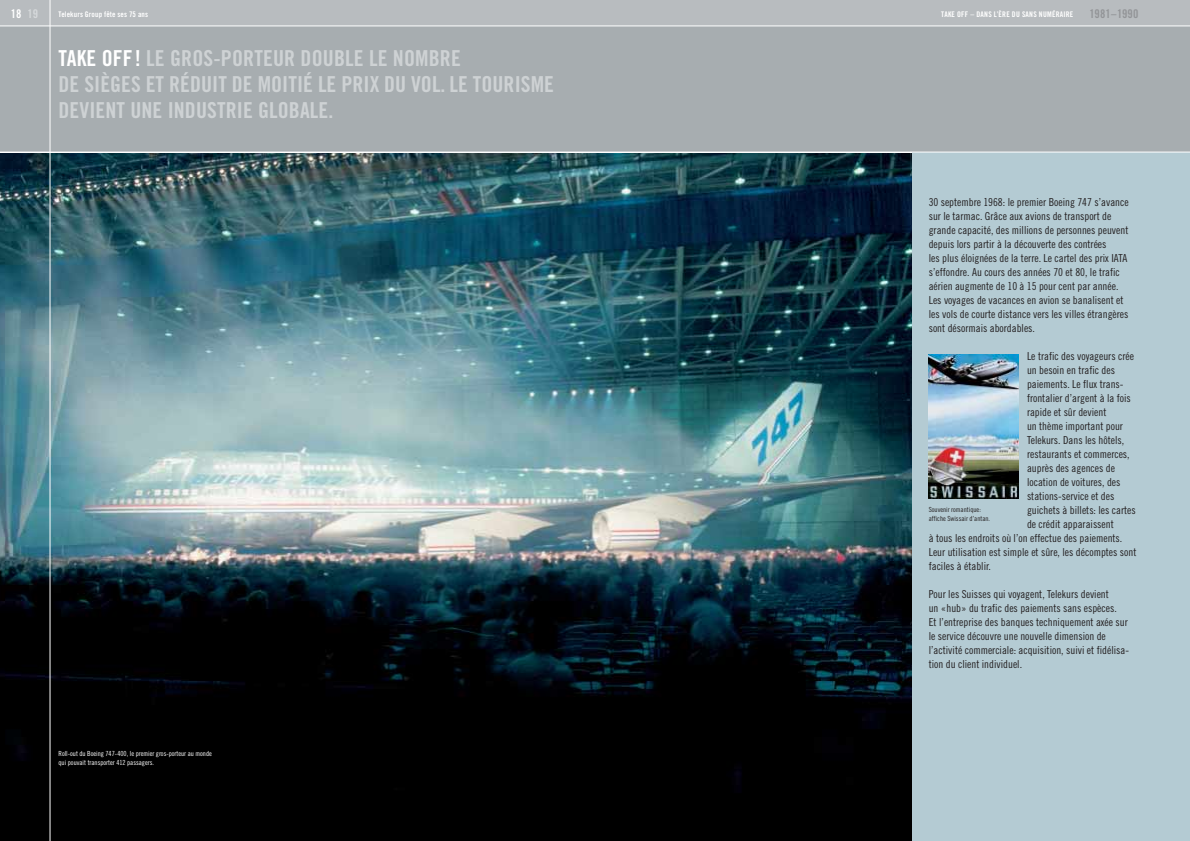
<style>
.page{position:relative;width:1190px;height:841px;background:#fff}
.page>*{position:absolute;margin:0;border:0;box-sizing:border-box;transform-origin:0 0}
.t1{font:22px/26px "Trade Gothic Bold Cond Twenty";letter-spacing:.005em;color:#ced2d4}
.t2{font:12px "Trade Gothic Bold Cond Twenty";letter-spacing:.015em;color:#939598}
.t3{font:12px "Trade Gothic Bold Cond Twenty";color:#fff}
.t4{font:11px/14px "Trade Gothic Cond Eighteen";color:#231f20}
.t5{font:7.8px "Trade Gothic Bold Cond Twenty";letter-spacing:.025em;color:#fff}
.t6{font:7px/9px "Trade Gothic Cond Eighteen";color:#fff}
.t7{font:7px/9px "Trade Gothic Cond Eighteen";color:#231f20}
.s1{color:#d6d9db}
.s2{color:#fff}
</style>
<div class="page">
<div style="left:912px;top:152px;width:278px;height:689px;background:#b4cbd3"></div>
<img style="left:0;top:153px;width:912px;height:688px">
<div style="left:0;top:26px;width:1190px;height:126px;background:#a7adb0"></div>
<div style="left:0;top:0;width:1190px;height:26px;background:#b8bcbf"></div>
<hr style="left:0;top:26px;width:1190px;height:1px;background:#fff">
<hr style="left:50px;top:0;width:1px;height:841px;background:#fff">
<hr style="left:0;top:152px;width:1190px;height:1px;background:#fff">
<img style="left:929px;top:355px;width:89px;height:143px">
<p class="t3" style="left:11px;top:9px;width:29px">18 <span class="s1">19</span></p>
<p class="t5" style="left:59px;top:12px;width:91px">Telekurs Group fête ses 75 ans</p>
<p class="t5" style="left:941px;top:12px;width:134px">TAKE OFF – DANS L’ÈRE DU SANS NUMÉRAIRE</p>
<p class="t2" style="left:1090px;top:9px;width:50px">1981–1990</p>
<h1 class="t1" style="left:59px;top:47px;width:497px"><span class="s2">TAKE OFF!</span> LE GROS-PORTEUR DOUBLE LE NOMBRE<br>DE SIÈGES ET RÉDUIT DE MOITIÉ LE PRIX DU VOL. LE TOURISME<br>DEVIENT UNE INDUSTRIE GLOBALE.</h1>
<p class="t6" style="left:59px;top:749px;width:155px">Roll-out du Boeing 747-400, le premier gros-porteur au monde qui pouvait transporter 412 passagers.</p>
<p class="t4" style="left:929px;top:196px;width:201px">30 septembre 1968: le premier Boeing 747 s’avance sur le tarmac. Grâce aux avions de transport de grande capacité, des millions de personnes peuvent depuis lors partir à la découverte des contrées<br>les plus éloignées de la terre. Le cartel des prix IATA s’effondre. Au cours des années 70 et 80, le trafic aérien augmente de 10 à 15 pour cent par année.<br>Les voyages de vacances en avion se banalisent et les vols de courte distance vers les villes étrangères sont désormais abordables.</p>
<p class="t4" style="left:1027px;top:350px;width:108px">Le trafic des voyageurs crée</p>
<p class="t4" style="left:1027px;top:364px;width:89px">un besoin en trafic des</p>
<p class="t4" style="left:1027px;top:378px;width:98px">paiements. Le flux trans-</p>
<p class="t4" style="left:1027px;top:392px;width:105px">frontalier d’argent à la fois</p>
<p class="t4" style="left:1027px;top:406px;width:81px">rapide et sûr devient</p>
<p class="t4" style="left:1027px;top:420px;width:97px">un thème important pour</p>
<p class="t4" style="left:1027px;top:434px;width:99px">Telekurs. Dans les hôtels,</p>
<p class="t4" style="left:1027px;top:448px;width:104px">restaurants et commerces,</p>
<p class="t4" style="left:1027px;top:462px;width:89px">auprès des agences de</p>
<p class="t4" style="left:1027px;top:476px;width:95px">location de voitures, des</p>
<p class="t4" style="left:1027px;top:490px;width:89px">stations-service et des</p>
<p class="t4" style="left:1027px;top:504px;width:110px">guichets à billets: les cartes</p>
<p class="t4" style="left:1027px;top:518px;width:88px">de crédit apparaissent</p>
<p class="t4" style="left:929px;top:532px;width:195px">à tous les endroits où l’on effectue des paiements.</p>
<p class="t4" style="left:929px;top:546px;width:209px">Leur utilisation est simple et sûre, les décomptes sont</p>
<p class="t4" style="left:929px;top:560px;width:64px">faciles à établir.</p>
<p class="t4" style="left:929px;top:588px;width:202px">Pour les Suisses qui voyagent, Telekurs devient<br>un «hub» du trafic des paiements sans espèces.<br>Et l’entreprise des banques techniquement axée sur le service découvre une nouvelle dimension de l’activité commerciale: acquisition, suivi et fidélisa&shy;tion du client individuel.</p>
<p class="t7" style="left:929px;top:506px;width:63px">Souvenir romantique: affiche Swissair d’antan.</p>
</div>
